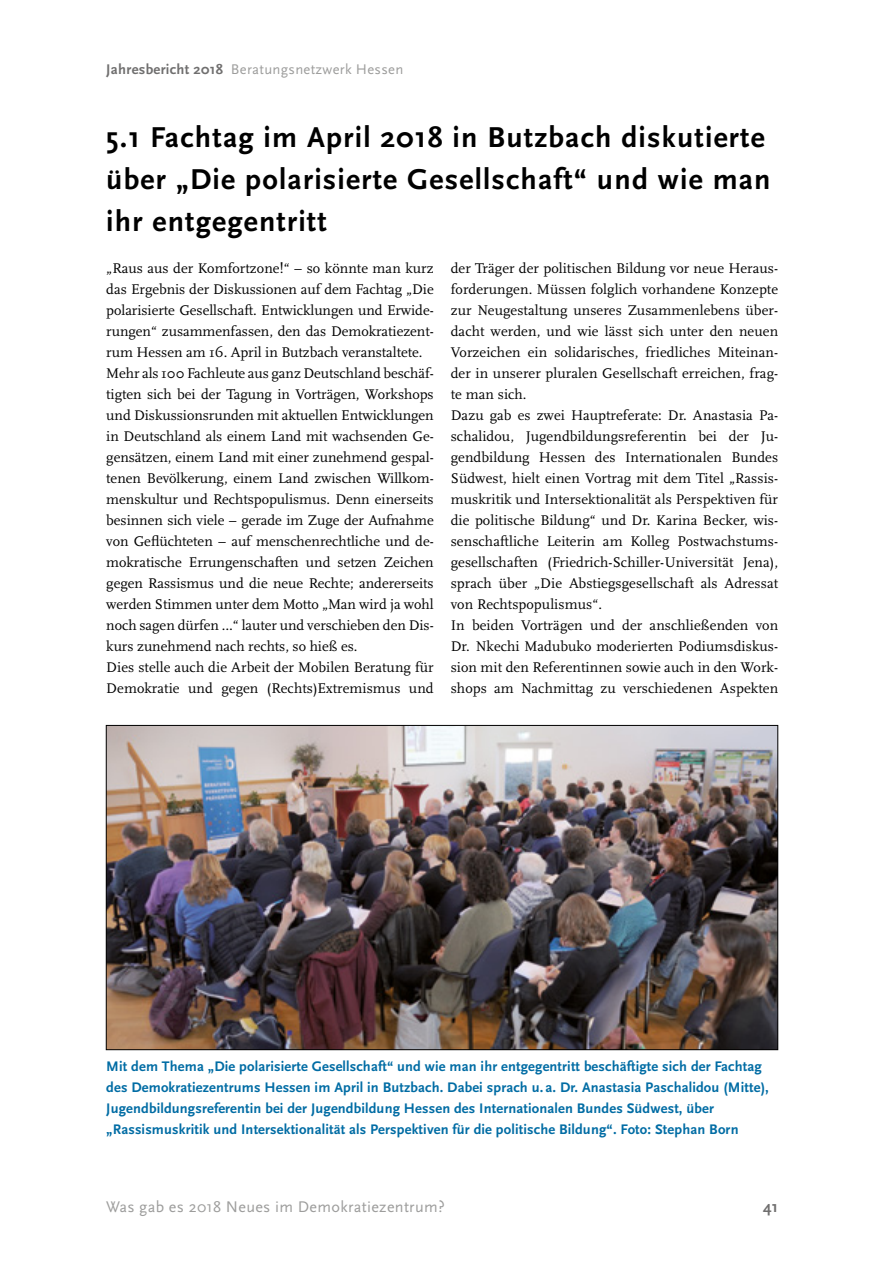
<style>
.page{position:relative;width:893px;height:1263px;background:#fff}
.page>*{position:absolute;margin:0;border:0;box-sizing:border-box;transform-origin:0 0}
.UÜ_1{font:30px/42px "Scala Sans CV Bold";letter-spacing:.04em;color:#000}
.t1{font:16.2px "Scala Sans CV";letter-spacing:.02em;color:#9d9d9c}
.t2{font:16.2px "Scala Sans CV Bold";color:#706f6f}
.lauf{font:14.7px/21px "Scala CV";letter-spacing:.005em;color:#000;text-align:justify}
.t3{font:14.7px "Scala Sans CV";letter-spacing:.02em;color:#9d9d9c}
.BU{font:14.55px/21px "Scala Sans CV Bold";letter-spacing:.01em;color:#006ca4}
.s1{font-family:"Scala Sans CV Bold";color:#706f6f}
</style>
<div class="page">
<img style="left:108px;top:727px;width:668px;height:321px">
<p class="t3" style="left:106px;top:61px;width:299px"><span class="s1">Jahresbericht 2018</span> Beratungsnetzwerk Hessen</p>
<p class="UÜ_1" style="left:106px;top:117px;width:666px">5.1 Fachtag im April 2018 in Butzbach diskutierte über „Die polarisierte Gesellschaft“ und wie man ihr entgegentritt</p>
<p class="lauf" style="left:106px;top:258px;width:329px">„Raus aus der Komfortzone!“ – so könnte man kurz das Ergebnis der Diskussionen auf dem Fachtag „Die polarisierte Gesellschaft. Entwicklungen und Erwide&shy;rungen“ zusammenfassen, den das Demokratiezent&shy;rum Hessen am 16. April in Butzbach veranstaltete.</p>
<p class="lauf" style="left:106px;top:363px;width:329px">Mehr als 100 Fachleute aus ganz Deutschland beschäf&shy;tigten sich bei der Tagung in Vorträgen, Workshops und Diskussionsrunden mit aktuellen Entwicklungen in Deutschland als einem Land mit wachsenden Ge&shy;gensätzen, einem Land mit einer zunehmend gespal&shy;tenen Bevölkerung, einem Land zwischen Willkom&shy;menskultur und Rechtspopulismus. Denn einerseits besinnen sich viele – gerade im Zuge der Aufnahme von Geflüchteten – auf menschenrechtliche und de&shy;mokratische Errungenschaften und setzen Zeichen gegen Rassismus und die neue Rechte; andererseits werden Stimmen unter dem Motto „Man wird ja wohl noch sagen dürfen …“ lauter und verschieben den Dis&shy;kurs zunehmend nach rechts, so hieß es.</p>
<p class="lauf" style="left:106px;top:657px;width:329px">Dies stelle auch die Arbeit der Mobilen Beratung für<br>Demokratie und gegen (Rechts)Extremismus und</p>
<p class="lauf" style="left:451px;top:258px;width:329px">der Träger der politischen Bildung vor neue Heraus&shy;forderungen. Müssen folglich vorhandene Konzepte zur Neugestaltung unseres Zusammenlebens über&shy;dacht werden, und wie lässt sich unter den neuen Vorzeichen ein solidarisches, friedliches Miteinan&shy;der in unserer pluralen Gesellschaft erreichen, frag&shy;te man sich.</p>
<p class="lauf" style="left:451px;top:405px;width:329px">Dazu gab es zwei Hauptreferate: Dr. Anastasia Pa&shy;schalidou, Jugendbildungsreferentin bei der Ju&shy;gendbildung Hessen des Internationalen Bundes Südwest, hielt einen Vortrag mit dem Titel „Rassis&shy;muskritik und Intersektionalität als Perspektiven für die politische Bildung“ und Dr. Karina Becker, wis&shy;senschaftliche Leiterin am Kolleg Postwachstums&shy;gesellschaften (Friedrich-Schiller-Universität Jena), sprach über „Die Abstiegsgesellschaft als Adressat von Rechtspopulismus“.</p>
<p class="lauf" style="left:451px;top:615px;width:329px">In beiden Vorträgen und der anschließenden von Dr. Nkechi Madubuko moderierten Podiumsdiskus&shy;sion mit den Referentinnen sowie auch in den Work&shy;shops am Nachmittag zu verschiedenen Aspekten</p>
<p class="BU" style="left:106px;top:1056px;width:664px">Mit dem Thema „Die polarisierte Gesellschaft“ und wie man ihr entgegentritt beschäftigte sich der Fachtag des Demokratiezentrums Hessen im April in Butzbach. Dabei sprach u. a. Dr. Anastasia Paschalidou (Mitte), Jugendbildungsreferentin bei der Jugendbildung Hessen des Internationalen Bundes Südwest, über „Rassismuskritik und Intersektionalität als Perspektiven für die politische Bildung“. Foto: Stephan Born</p>
<p class="t1" style="left:106px;top:1198px;width:340px">Was gab es 2018 Neues im Demokratiezentrum?</p>
<p class="t2" style="left:763px;top:1198px;width:17px">41</p>
</div>
